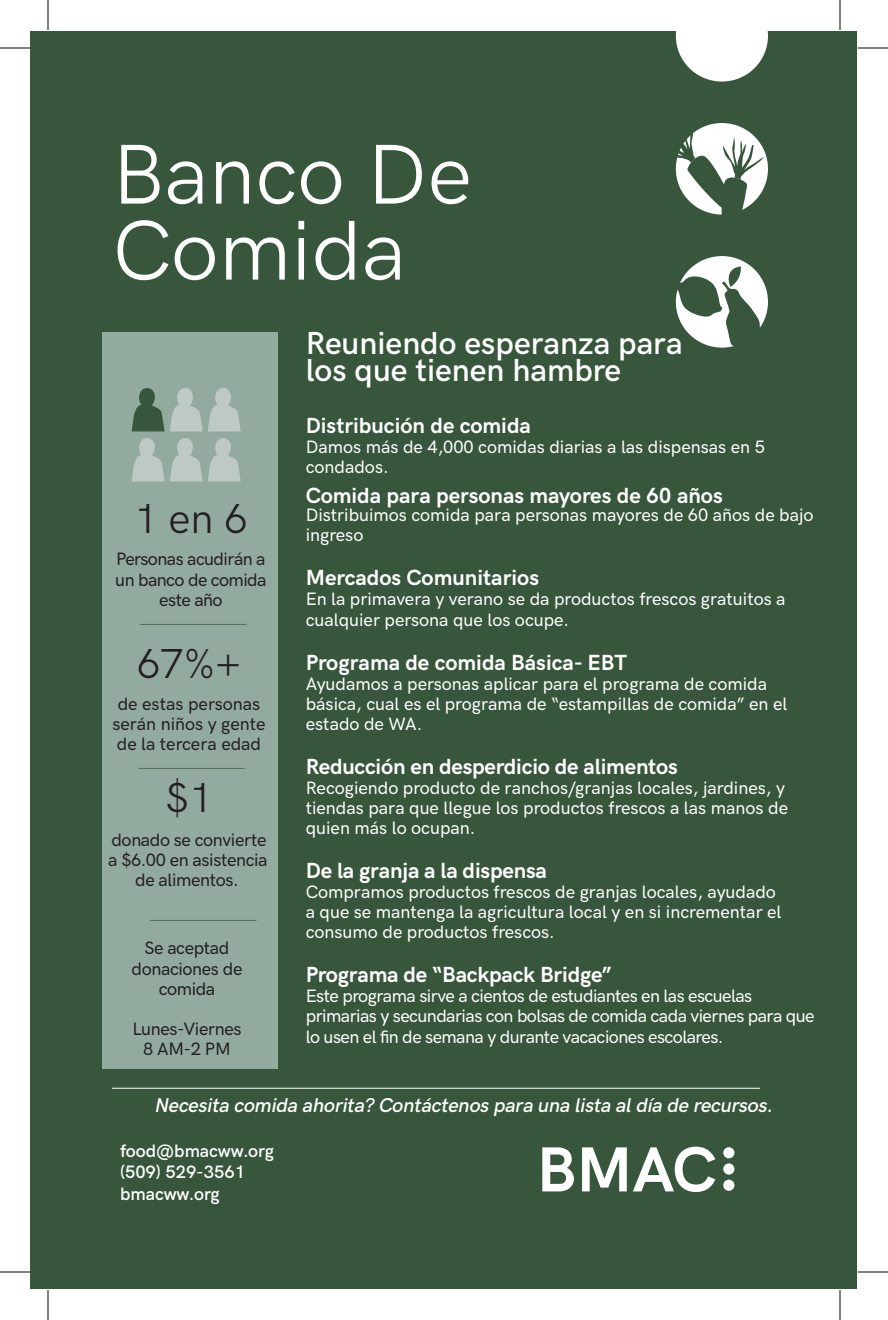
<style>
.page{position:relative;width:888px;height:1320px;background:#fff}
.page>*{position:absolute;margin:0;border:0;box-sizing:border-box;transform-origin:0 0}
.t1{font:85.2px/76px "HK Grotesk";color:#fff}
.Body_copy{font:42px "HK Grotesk";color:#231f20}
.Body_copy-2{font:600 32px/26.8px "HK Grotesk";color:#fff}
.Body_copy-3{font:700 22px "HK Grotesk";letter-spacing:-.005em;color:#fff}
.Body_copy-4{font:italic 600 20px "HK Grotesk";color:#fff}
.Body_copy-5{font:500 18px/20px "HK Grotesk";color:#fff}
.Body_copy-6{font:500 18px/20px "HK Grotesk";letter-spacing:-.03em;color:#fff}
.Body_copy-7{font:500 18px/20px "HK Grotesk";letter-spacing:-.02em;color:#231f20;text-align:center}
.Body_copy-8{font:500 18px/20px "HK Grotesk";color:#231f20;text-align:center}
.t2{font:600 18px "HK Grotesk";color:#fff}
</style>
<div class="page">
<div style="left:30px;top:31px;width:827px;height:1258px;background:#38563c"></div>
<div style="left:103px;top:332px;width:175px;height:737px;background:#93ab9f"></div>
<svg style="left:542px;top:1147px;width:32px;height:44px"></svg>
<svg style="left:582px;top:1147px;width:45px;height:44px"></svg>
<svg style="left:633px;top:1147px;width:82px;height:45px"></svg>
<div style="left:723px;top:1147px;width:11px;height:11px;background:#fff;border-radius:50%"></div>
<div style="left:723px;top:1163px;width:11px;height:12px;background:#fff;border-radius:50%"></div>
<div style="left:723px;top:1180px;width:11px;height:11px;background:#fff;border-radius:50%"></div>
<svg style="left:132px;top:388px;width:109px;height:43px"></svg>
<svg style="left:132px;top:438px;width:109px;height:44px"></svg>
<hr style="left:140px;top:624px;width:107px;height:1px;background:#576c55">
<svg style="left:676px;top:31px;width:92px;height:51px"></svg>
<div style="left:676px;top:256px;width:92px;height:92px;background:#fff;border-radius:50%"></div>
<svg style="left:675px;top:266px;width:86px;height:85px"></svg>
<svg style="left:660px;top:122px;width:104px;height:126px"></svg>
<hr style="left:138px;top:768px;width:107px;height:1px;background:#576c55">
<hr style="left:150px;top:920px;width:107px;height:1px;background:#576c55">
<hr style="left:112px;top:1088px;width:648px;height:1px;background:#fff">
<hr style="left:0;top:48px;width:30px;height:1px;background:#000">
<hr style="left:858px;top:48px;width:30px;height:1px;background:#000">
<hr style="left:0;top:1272px;width:30px;height:1px;background:#000">
<hr style="left:858px;top:1272px;width:30px;height:1px;background:#000">
<hr style="left:48px;top:0;width:1px;height:30px;background:#000">
<hr style="left:48px;top:1290px;width:1px;height:30px;background:#000">
<hr style="left:840px;top:0;width:1px;height:30px;background:#000">
<hr style="left:840px;top:1290px;width:1px;height:30px;background:#000">
<p class="t1" style="left:112px;top:130px;width:362px">Banco De<br>Comida</p>
<p class="Body_copy" style="left:134px;top:487px;width:115px">1 en 6</p>
<p class="Body_copy-7" style="left:115px;top:548px;width:153px">Personas acudirán a un banco de comida este año</p>
<p class="Body_copy" style="left:137px;top:632px;width:106px">67%+</p>
<p class="Body_copy-8" style="left:112px;top:692px;width:155px">de estas personas serán niños y gente de la tercera edad</p>
<p class="Body_copy" style="left:165px;top:766px;width:49px">$1</p>
<p class="Body_copy-7" style="left:108px;top:829px;width:161px">donado se convierte a $6.00 en asistencia de alimentos.</p>
<p class="Body_copy-7" style="left:132px;top:937px;width:112px">Se aceptad donaciones de comida</p>
<p class="Body_copy-7" style="left:132px;top:1017px;width:111px">Lunes-Viernes<br>8 AM-2 PM</p>
<p class="Body_copy-2" style="left:306px;top:328px;width:378px">Reuniendo esperanza para los que tienen hambre</p>
<p class="Body_copy-3" style="left:306px;top:409px;width:227px">Distribución de comida</p>
<p class="Body_copy-5" style="left:306px;top:436px;width:461px">Damos más de 4,000 comidas diarias a las dispensas en 5 condados.</p>
<p class="Body_copy-3" style="left:306px;top:479px;width:419px">Comida para personas mayores de 60 años</p>
<p class="Body_copy-5" style="left:306px;top:504px;width:509px">Distribuimos comida para personas mayores de 60 años de bajo ingreso</p>
<p class="Body_copy-3" style="left:306px;top:561px;width:235px">Mercados Comunitarios</p>
<p class="Body_copy-5" style="left:306px;top:588px;width:481px">En la primavera y verano se da productos frescos gratuitos a cualquier persona que los ocupe.</p>
<p class="Body_copy-3" style="left:306px;top:646px;width:323px">Programa de comida Básica- EBT</p>
<p class="Body_copy-5" style="left:306px;top:672px;width:483px">Ayudamos a personas aplicar para el programa de comida básica, cual es el programa de “estampillas de comida” en el estado de WA.</p>
<p class="Body_copy-3" style="left:306px;top:750px;width:374px">Reducción en desperdicio de alimentos</p>
<p class="Body_copy-5" style="left:306px;top:776px;width:484px">Recogiendo producto de ranchos/granjas locales, jardines, y tiendas para que llegue los productos frescos a las manos de quien más lo ocupan.</p>
<p class="Body_copy-3" style="left:306px;top:854px;width:243px">De la granja a la dispensa</p>
<p class="Body_copy-5" style="left:306px;top:881px;width:477px">Compramos productos frescos de granjas locales, ayudado a que se mantenga la agricultura local y en si incrementar el consumo de productos frescos.</p>
<p class="Body_copy-3" style="left:306px;top:958px;width:308px">Programa de “Backpack Bridge”</p>
<p class="Body_copy-6" style="left:306px;top:985px;width:510px">Este programa sirve a cientos de estudiantes en las escuelas primarias y secundarias con bolsas de comida cada viernes para que lo usen el fin de semana y durante vacaciones escolares.</p>
<p class="Body_copy-4" style="left:154px;top:1090px;width:625px">Necesita comida ahorita? Contáctenospara una lista aldía de recursos.</p>
<p class="t2" style="left:120px;top:1137px;width:156px">food@bmacww.org</p>
<p class="t2" style="left:120px;top:1159px;width:127px">(509) 529-3561</p>
<p class="t2" style="left:120px;top:1180px;width:101px">bmacww.org</p>
</div>
